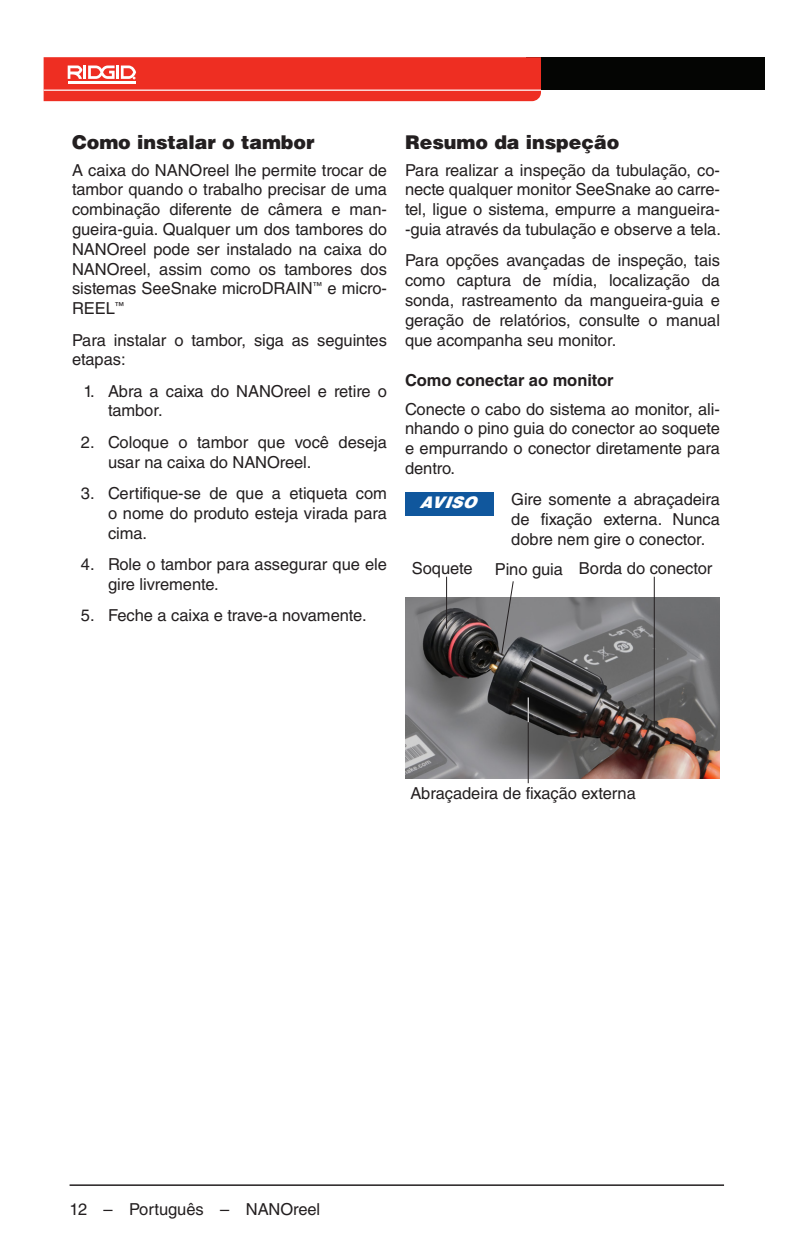
<style>
.page{position:relative;width:810px;height:1260px;background:#fff}
.page>*{position:absolute;margin:0;border:0;box-sizing:border-box;transform-origin:0 0}
.Head_2____h2_-_half{font:900 19px "Helvetica LT Std";letter-spacing:-.005em;color:#231f20}
.Basic_Normal___bn{font:16.4px/19.8px "Helvetica LT Std";letter-spacing:-.005em;color:#231f20;text-align:justify}
.Basic_Normal_Right{font:16.4px "Helvetica LT Std";letter-spacing:-.005em;color:#231f20}
.Head_3___h3_-_half{font:700 16.4px "Helvetica LT Std";letter-spacing:-.005em;color:#231f20}
.Notice-half{font:italic 900 16px "Helvetica LT Std";color:#fff}
</style>
<div class="page">
<hr style="left:70px;top:1184px;width:654px;height:2px;background:#231f20">
<div style="left:526px;top:57px;width:238px;height:33px;background:#040503"></div>
<svg style="left:44px;top:57px;width:497px;height:44px;background:#ef3b30"></svg>
<div style="left:405px;top:492px;width:88px;height:23px;background:#10579d"></div>
<img style="left:405px;top:597px;width:315px;height:182px">
<svg style="left:500px;top:581px;width:14px;height:75px"></svg>
<hr style="left:446px;top:577px;width:1px;height:52px;background:#231f20">
<hr style="left:528px;top:698px;width:1px;height:85px;background:#231f20">
<hr style="left:654px;top:577px;width:1px;height:152px;background:#231f20">
<svg style="left:528px;top:697px;width:1px;height:25px"></svg>
<p class="Head_2____h2_-_half" style="left:72px;top:129px;width:244px">Como instalar o tambor</p>
<p class="Basic_Normal___bn" style="left:72px;top:160px;width:317px">A caixa do NANOreel lhe permite trocar de tambor quando o trabalho precisar de uma combinação diferente de câmera e man&shy;gueira-guia. Qualquer um dos tambores do NANOreel pode ser instalado na caixa do NANOreel, assim como os tambores dos sistemas SeeSnake microDRAIN<sup>™</sup> e micro-REEL<sup>™</sup></p>
<p class="Basic_Normal___bn" style="left:72px;top:330px;width:317px">Para instalar o tambor, siga as seguintes etapas:</p>
<p class="Basic_Normal___bn" style="left:108px;top:381px;width:281px;text-indent:-25px">1. Abra a caixa do NANOreel e retire o tambor.</p>
<p class="Basic_Normal___bn" style="left:108px;top:432px;width:281px;text-indent:-27px">2. Coloque o tambor que você deseja usar na caixa do NANOreel.</p>
<p class="Basic_Normal___bn" style="left:108px;top:483px;width:280px;text-indent:-27px">3. Certifique-se de que a etiqueta com o nome do produto esteja virada para cima.</p>
<p class="Basic_Normal___bn" style="left:108px;top:554px;width:280px;text-indent:-27px">4. Role o tambor para assegurar que ele gire livremente.</p>
<p class="Basic_Normal___bn" style="left:81px;top:605px;width:287px">5. Feche a caixa e trave-a novamente.</p>
<p class="Head_2____h2_-_half" style="left:405px;top:129px;width:216px">Resumo da inspeção</p>
<p class="Basic_Normal___bn" style="left:405px;top:160px;width:318px">Para realizar a inspeção da tubulação, co&shy;necte qualquer monitor SeeSnake ao carre&shy;tel, ligue o sistema, empurre a mangueira--guia através da tubulação e observe a tela.</p>
<p class="Basic_Normal___bn" style="left:405px;top:251px;width:317px">Para opções avançadas de inspeção, tais como captura de mídia, localização da sonda, rastreamento da mangueira-guia e geração de relatórios, consulte o manual que acompanha seu monitor.</p>
<p class="Head_3___h3_-_half" style="left:405px;top:370px;width:210px">Como conectar ao monitor</p>
<p class="Basic_Normal___bn" style="left:405px;top:399px;width:317px">Conecte o cabo do sistema ao monitor, ali&shy;nhando o pino guia do conector ao soquete e empurrando o conector diretamente para dentro.</p>
<p class="Notice-half" style="left:420px;top:492px;width:58px">AVISO</p>
<p class="Basic_Normal___bn" style="left:511px;top:490px;width:210px">Gire somente a abraçadeira de fixação externa. Nunca dobre nem gire o conector.</p>
<p class="Basic_Normal_Right" style="left:495px;top:560px;width:70px">Pino guia</p>
<p class="Basic_Normal_Right" style="left:579px;top:559px;width:135px">Borda do conector</p>
<p class="Basic_Normal_Right" style="left:412px;top:559px;width:62px">Soquete</p>
<p class="Basic_Normal_Right" style="left:410px;top:784px;width:227px">Abraçadeira de fixação externa</p>
<p class="Basic_Normal___bn" style="left:70px;top:1199px;width:252px">12 – Português – NANOreel</p>
</div>
